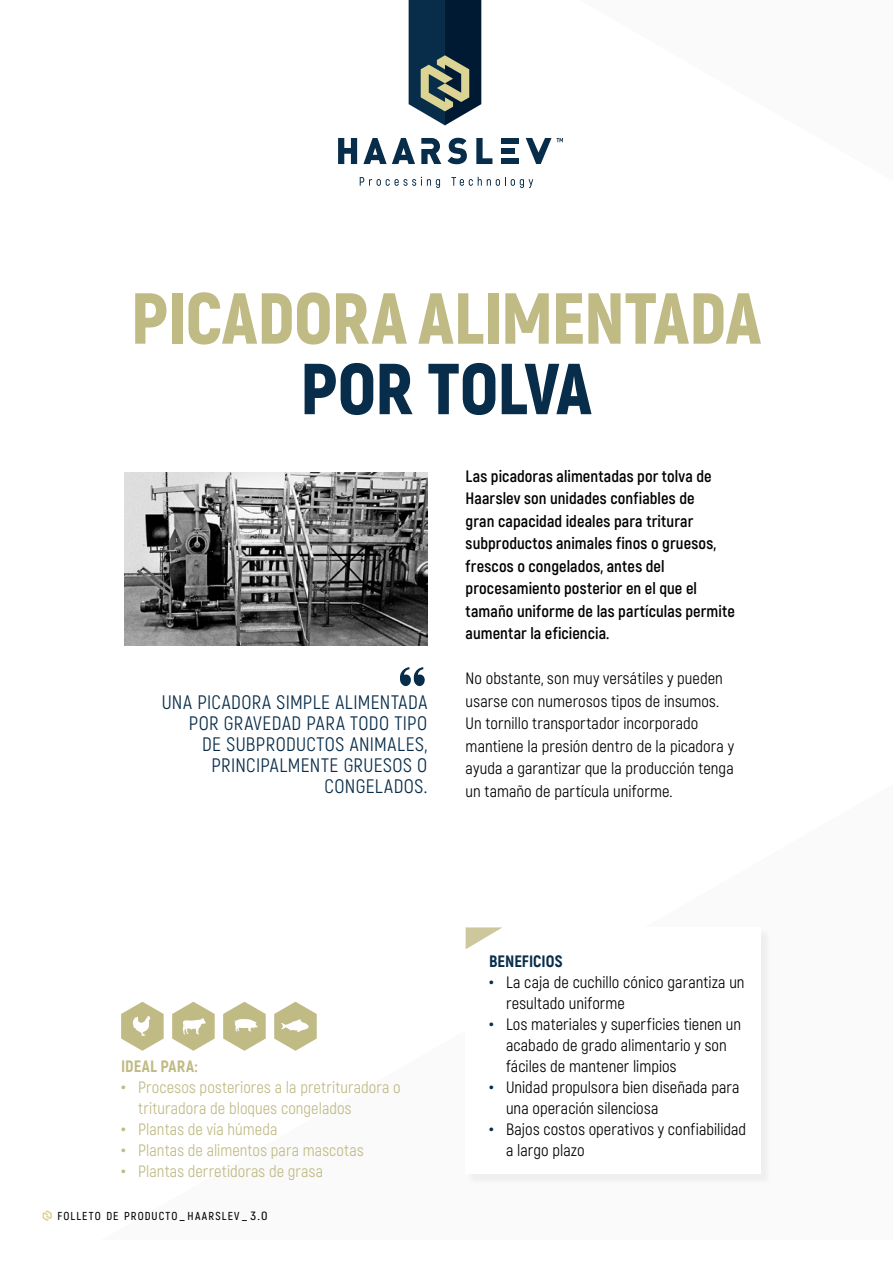
<style>
.page{position:relative;width:893px;height:1263px;background:#fff}
.page>*{position:absolute;margin:0;border:0;box-sizing:border-box;transform-origin:0 0}
.t1{font:900 72px "Akrobat";letter-spacing:-.01em;color:#c0ba84}
.t2{font:900 72px "Akrobat";letter-spacing:-.015em;color:#082d4a}
.t3{font:19.5px/21px "Akrobat";letter-spacing:.02em;color:#082d4a;text-align:right}
.t4{font:16.5px/22.5px "Akrobat";letter-spacing:.005em;color:#000}
.t5{font:700 16.5px/22.5px "Akrobat";letter-spacing:.005em;color:#000}
.t6{font:16.5px/21px "Akrobat";letter-spacing:.01em;color:#c0ba84}
.t7{font:800 16.5px "Akrobat";color:#082d4a}
.t8{font:800 16.5px "Akrobat";letter-spacing:.015em;color:#c0ba84}
.t9{font:600 11.55px "Akrobat";letter-spacing:.1em;color:#000}
.s1{font-weight:700;font-size:22.5px}
.s2{font-size:12px}
.s3{font-weight:700;font-size:22.5px;color:#082d4a}
</style>
<div class="page">
<svg style="left:43px;top:1210px;width:9px;height:11px"></svg>
<svg style="left:360px;top:177px;width:80px;height:11px"></svg>
<svg style="left:451px;top:177px;width:82px;height:11px"></svg>
<svg style="left:557px;top:138px;width:6px;height:4px"></svg>
<svg style="left:338px;top:138px;width:19px;height:26px"></svg>
<svg style="left:526px;top:138px;width:25px;height:26px"></svg>
<svg style="left:363px;top:138px;width:52px;height:26px"></svg>
<svg style="left:421px;top:138px;width:20px;height:26px"></svg>
<svg style="left:447px;top:138px;width:20px;height:26px"></svg>
<svg style="left:476px;top:138px;width:16px;height:26px"></svg>
<div style="left:501px;top:158px;width:17px;height:6px;background:#082d4a"></div>
<div style="left:501px;top:148px;width:13px;height:6px;background:#082d4a"></div>
<div style="left:501px;top:138px;width:17px;height:6px;background:#082d4a"></div>
<svg style="left:409px;top:0;width:72px;height:125px;background:#384f5b"></svg>
<svg style="left:400px;top:667px;width:25px;height:19px"></svg>
<div style="left:467px;top:929px;width:305px;height:256px;background:#f1f1f1"></div>
<div style="left:466px;top:927px;width:295px;height:247px;background:#fff"></div>
<svg style="left:466px;top:927px;width:36px;height:22px"></svg>
<svg style="left:274px;top:1002px;width:43px;height:49px"></svg>
<svg style="left:172px;top:1002px;width:43px;height:49px"></svg>
<svg style="left:223px;top:1002px;width:43px;height:49px"></svg>
<svg style="left:121px;top:1002px;width:43px;height:49px"></svg>
<img style="left:124px;top:472px;width:303px;height:173px">
<h1 class="t1" style="left:131px;top:272px;width:632px">PICADORA ALIMENTADA</h1>
<h1 class="t2" style="left:300px;top:342px;width:293px">POR TOLVA</h1>
<p class="t3" style="left:162px;top:692px;width:267px">UNA PICADORA SIMPLE ALIMENTADA<br>POR GRAVEDAD PARA TODO TIPO<br>DE SUBPRODUCTOS ANIMALES,<br>PRINCIPALMENTE GRUESOS O<br>CONGELADOS.</p>
<p class="t5" style="left:466px;top:464px;width:271px">Las picadoras alimentadas por tolva de Haarslev son unidades confiables de<br>gran capacidad ideales para triturar subproductos animales finos o gruesos, frescos o congelados, antes del procesamiento posterior en el que el tamaño uniforme de las partículas permite aumentar la eficiencia.</p>
<p class="t4" style="left:466px;top:667px;width:270px">No obstante, son muy versátiles y pueden usarse con numerosos tipos de insumos.<br>Un tornillo transportador incorporado mantiene la presión dentro de la picadora y ayuda a garantizar que la producción tenga un tamaño de partícula uniforme.</p>
<p class="t8" style="left:121px;top:1056px;width:78px">IDEAL PARA:</p>
<p class="t6" style="left:138px;top:1077px;width:264px;text-indent:-17px"><span class="s1">•</span> Procesos posteriores a la pretrituradora o trituradora de bloques congelados</p>
<p class="t6" style="left:121px;top:1119px;width:158px"><span class="s1">•</span> Plantas de vía húmeda</p>
<p class="t6" style="left:121px;top:1140px;width:244px"><span class="s1">•</span> Plantas de alimentos para mascotas</p>
<p class="t6" style="left:121px;top:1161px;width:203px"><span class="s1">•</span> Plantas derretidoras de grasa</p>
<p class="t9" style="left:57px;top:1209px;width:212px">FOLLETO DE PRODUCTO<span class="s2">_</span>HAARSLEV<span class="s2">_ 3.0</span></p>
<p class="t7" style="left:489px;top:950px;width:75px">BENEFICIOS</p>
<p class="t4" style="left:506px;top:971px;width:240px;line-height:21px;text-indent:-17px"><span class="s3">•</span> La caja de cuchillo cónico garantiza un resultado uniforme</p>
<p class="t4" style="left:506px;top:1013px;width:237px;line-height:21px;text-indent:-17px"><span class="s3">•</span> Los materiales y superficies tienen un acabado de grado alimentario y son fáciles de mantener limpios</p>
<p class="t4" style="left:506px;top:1076px;width:235px;line-height:21px;text-indent:-17px"><span class="s3">•</span> Unidad propulsora bien diseñada para una operación silenciosa</p>
<p class="t4" style="left:506px;top:1118px;width:242px;line-height:21px;text-indent:-17px"><span class="s3">•</span> Bajos costos operativos y confiabilidad a largo plazo</p>
</div>
